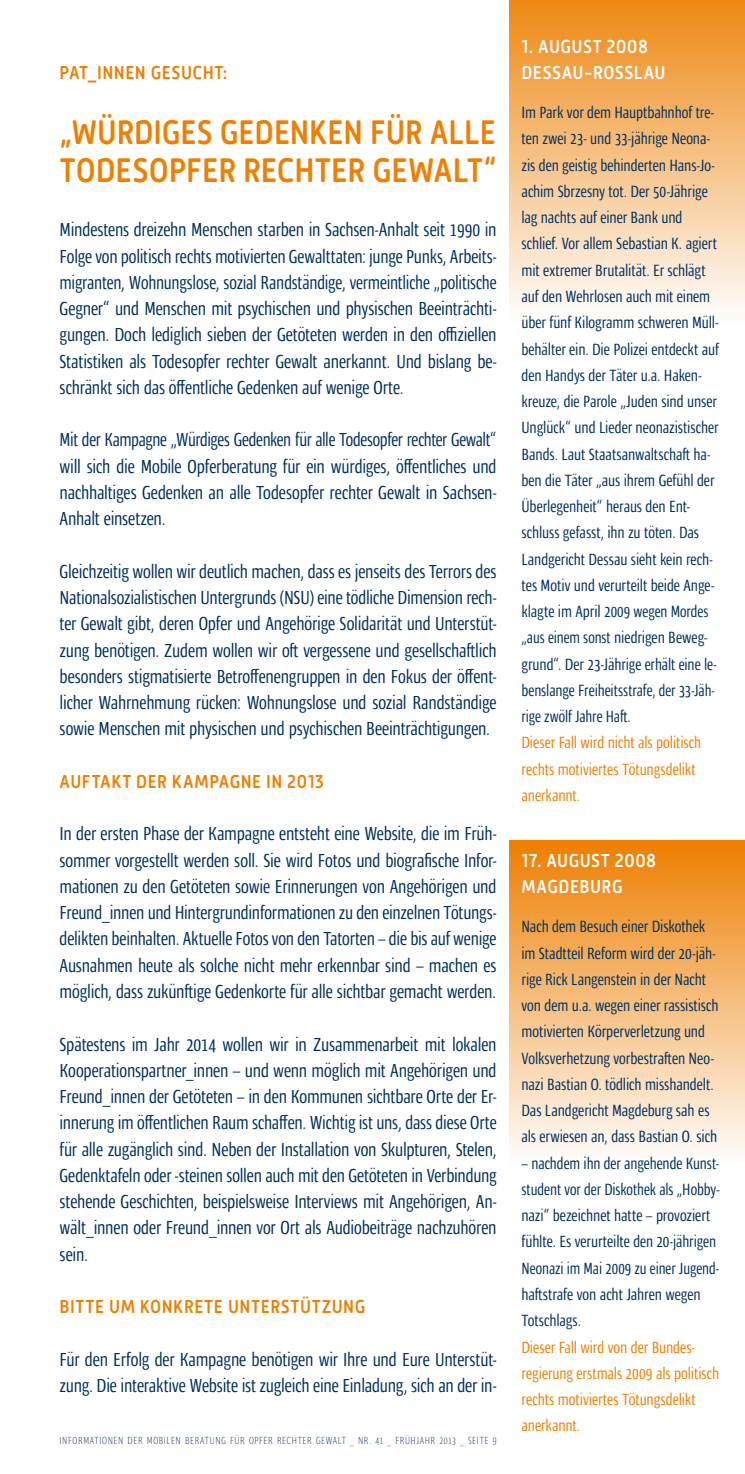
<style>
.page{position:relative;width:745px;height:1474px;background:#fff}
.page>*{position:absolute;margin:0;border:0;box-sizing:border-box;transform-origin:0 0}
.t1{font:500 35px/38.5px "Mic 32 New Rounded";color:#ee7f00;scale:.88 1}
.t2{font:19.25px/26.2px "Ardoise Pro Tight";letter-spacing:-.01em;color:#00305e;text-align:justify}
.t3{font:19.25px/26.2px "Ardoise Pro Tight";letter-spacing:-.01em;color:#00305e;text-align:justify;scale:.96 1}
.t4{font:500 19.25px "Mic 32 New Rounded";letter-spacing:.03em;color:#ee7f00;scale:.9 1}
.t5{font:500 19.25px/26.2px "Mic 32 New Rounded";letter-spacing:.03em;color:#fff;scale:.9 1}
.t6{font:16.62px/26.2px "Ardoise Pro Tight";letter-spacing:-.005em;color:#00305e}
.t7{font:16.62px/26.2px "Ardoise Pro Tight";letter-spacing:-.005em;color:#ee7f00}
.t8{font:200 10.5px "Ardoise Pro Tight";letter-spacing:.055em;color:#00305e}
</style>
<div class="page">
<div style="left:508px;top:840px;width:236px;height:325px;background:linear-gradient(to bottom,#ee7e00,#fefefe)"></div>
<div style="left:508px;top:0;width:236px;height:322px;background:linear-gradient(to bottom,#ef8812,#fefdfd)"></div>
<p class="t4" style="left:60px;top:61px;width:188px">PAT_INNEN GESUCHT:</p>
<h1 class="t1" style="left:60px;top:112px;width:497px">„WÜRDIGES GEDENKEN FÜR ALLE<br>TODESOPFER RECHTER GEWALT“</h1>
<p class="t2" style="left:60px;top:215px;width:438px">Mindestens dreizehn Menschen starben in Sachsen-Anhalt seit 1990 in Folge von politisch rechts motivierten Gewalttaten: junge Punks, Arbeits&shy;migranten, Wohnungslose, sozial Randständige, vermeintliche „politische Gegner“ und Menschen mit psychischen und physischen Beeinträchti&shy;gungen. Doch lediglich sieben der Getöteten werden in den offiziellen Statistiken als Todesopfer rechter Gewalt anerkannt. Und bislang be&shy;schränkt sich das öffentliche Gedenken auf wenige Orte.</p>
<p class="t3" style="left:60px;top:425px;width:456px">Mit der Kampagne „Würdiges Gedenken für alle Todesopfer rechter Gewalt“ will sich die Mobile Opferberatung für ein würdiges, öffentliches und nachhaltiges Gedenken an alle Todesopfer rechter Gewalt in Sachsen-Anhalt einsetzen.</p>
<p class="t2" style="left:60px;top:556px;width:438px">Gleichzeitig wollen wir deutlich machen, dass es jenseits des Terrors des Nationalsozialistischen Untergrunds (NSU) eine tödliche Dimension rech&shy;ter Gewalt gibt, deren Opfer und Angehörige Solidarität und Unterstüt&shy;zung benötigen. Zudem wollen wir oft vergessene und gesellschaftlich besonders stigmatisierte Betroffenengruppen in den Fokus der öffent&shy;licher Wahrnehmung rücken: Wohnungslose und sozial Randständige sowie Menschen mit physischen und psychischen Beeinträchtigungen.</p>
<p class="t4" style="left:60px;top:770px;width:295px">AU FTAKT DER KAMPAGNE IN 2013</p>
<p class="t2" style="left:59px;top:818px;width:438px">In der ersten Phase der Kampagne entsteht eine Website, die im Früh&shy;sommer vorgestellt werden soll. Sie wird Fotos und biografische Infor&shy;mationen zu den Getöteten sowie Erinnerungen von Angehörigen und Freund_innen und Hintergrundinformationen zu den einzelnen Tötungs&shy;delikten beinhalten. Aktuelle Fotos von den Tatorten – die bis auf -wenige Ausnahmen heute als solche nicht mehr erkennbar sind – machen es möglich, dass zukünftige Gedenkorte für alle sichtbar gemacht werden.</p>
<p class="t2" style="left:60px;top:1029px;width:438px">Spätestens im Jahr 2014 wollen wir in Zusammenarbeit mit lokalen Kooperationspartner_innen – und wenn möglich mit Angehörigen und Freund_innen der Getöteten – in den Kommunen sichtbare Orte der Er&shy;innerung im öffentlichen Raum schaffen. Wichtig ist uns, dass diese Orte für alle zugänglich sind. Neben der Installation von Skulpturen, Stelen, Gedenktafeln oder -steinen sollen auch mit den Getöteten in Verbindung stehende Geschichten, beispielsweise Interviews mit Angehörigen, An&shy;wält_innen oder Freund_innen vor Ort als Audiobeiträge nachzuhören sein.</p>
<p class="t4" style="left:60px;top:1295px;width:341px">BITTE UM KONKRETE UNTERSTÜTZUNG</p>
<p class="t2" style="left:60px;top:1343px;width:438px">Für den Erfolg der Kampagne benötigen wir Ihre und Eure Unterstüt&shy;zung. Die interaktive Website ist zugleich eine Einladung, sich an der in-</p>
<p class="t8" style="left:60px;top:1432px;width:438px">INFORMATIONEN DER MOBILEN BERATUNG FÜR OPFER RECHTER GEWALT _ NR. 41 _ FRÜHJAHR 2013 _ SEITE 9</p>
<p class="t5" style="left:521px;top:33px;width:142px">1. AUGUST 2008<br>DESS</p>
<p class="t5" style="left:561px;top:59px;width:114px">AU- ROSSLAU</p>
<p class="t6" style="left:521px;top:98px;width:199px">Im Park vor dem Hauptbahnhof tre&shy;ten zwei 23- und 33-jährige Neona&shy;zis den geistig -behinderten Hans-Jo&shy;achim Sbrzesny tot. Der 50-Jährige lag nachts auf -einer Bank und schlief. Vor allem -Sebastian K. agiert mit extremer Brutalität. Er schlägt auf den Wehrlosen auch mit einem über fünf Kilogramm schweren Müll&shy;behälter ein. Die Polizei entdeckt auf den Handys der Täter u.a. Haken&shy;kreuze, die -Parole „Juden sind unser Unglück“ und Lieder neonazistischer Bands. Laut Staatsanwaltschaft ha&shy;ben die Täter „aus ihrem Gefühl der Überlegenheit“ heraus den Ent&shy;schluss gefasst, ihn zu töten. Das Landgericht Dessau sieht kein rech&shy;tes Motiv und verurteilt beide Ange&shy;klagte im April 2009 wegen Mordes „aus einem sonst niedrigen Beweg&shy;grund“. Der 23-Jährige erhält eine le&shy;benslange Freiheitsstrafe, der 33-Jäh&shy;rige zwölf Jahre Haft.</p>
<p class="t7" style="left:521px;top:728px;width:181px">Dieser Fall wird nicht als politisch rechts motiviertes Tötungsdelikt anerkannt.</p>
<p class="t5" style="left:521px;top:847px;width:151px">17. AUGUST 2008<br>MAGDEBUR</p>
<p class="t5" style="left:611px;top:873px;width:13px">G</p>
<p class="t6" style="left:521px;top:912px;width:198px">Nach dem Besuch einer Diskothek im Stadtteil Reform wird der 20-jäh&shy;rige Rick Langenstein in der Nacht von dem u.a. wegen einer rassistisch motivierten Körperverletzung und Volksverhetzung vorbestraften Neo&shy;nazi Bastian O. tödlich misshandelt.<br>Das Landgericht Magdeburg sah es als erwiesen an, dass Bastian O. sich</p>
<p class="t6" style="left:521px;top:1148px;width:199px">– nachdem ihn der angehende Kunst&shy;student vor der Diskothek als „Hobby&shy;nazi“ bezeichnet hatte – provoziert fühlte. Es verurteilte den 20-jährigen<br>Neonazi im Mai 2009 zu einer Jugend&shy;haftstrafe von acht Jahren wegen<br>Totschlags.</p>
<p class="t7" style="left:521px;top:1332px;width:199px">Dieser Fall wird von der Bundes&shy;regierung erstmals 2009 als politisch rechts motiviertes Tötungsdelikt anerkannt.</p>
</div>
